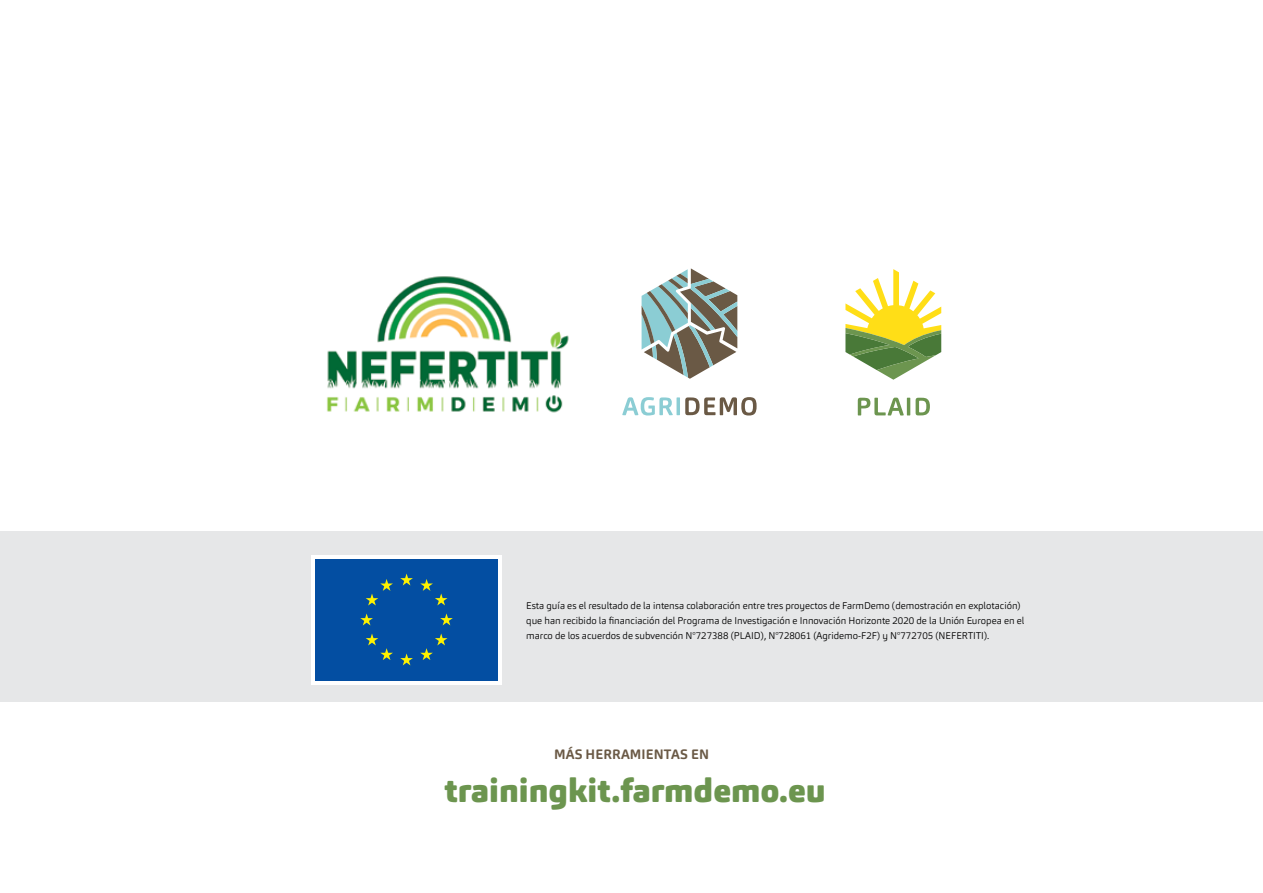
<style>
.page{position:relative;width:1263px;height:893px;background:#fff}
.page>*{position:absolute;margin:0;border:0;box-sizing:border-box;transform-origin:0 0}
.t1{font:900 33px "Carnas";color:#6c954f}
.t2{font:700 13.5px "Carnas";letter-spacing:.01em;color:#6a5945}
.t3{font:300 9.75px/15px "Carnas";color:#000}
</style>
<div class="page">
<div style="left:0;top:531px;width:1263px;height:171px;background:#e6e7e8"></div>
<div style="left:311px;top:555px;width:191px;height:130px;background:#fff"></div>
<div style="left:315px;top:559px;width:183px;height:122px;background:#034ea2"></div>
<svg style="left:400px;top:573px;width:13px;height:12px"></svg>
<svg style="left:366px;top:579px;width:27px;height:26px"></svg>
<svg style="left:360px;top:613px;width:13px;height:12px"></svg>
<svg style="left:366px;top:634px;width:27px;height:26px"></svg>
<svg style="left:400px;top:653px;width:13px;height:12px"></svg>
<svg style="left:420px;top:633px;width:27px;height:27px"></svg>
<svg style="left:440px;top:613px;width:13px;height:12px"></svg>
<svg style="left:420px;top:579px;width:27px;height:26px"></svg>
<img style="left:327px;top:276px;width:242px;height:137px">
<svg style="left:642px;top:268px;width:95px;height:111px"></svg>
<svg style="left:622px;top:397px;width:135px;height:18px"></svg>
<svg style="left:858px;top:398px;width:72px;height:17px"></svg>
<svg style="left:845px;top:269px;width:96px;height:111px"></svg>
<p class="t3" style="left:526px;top:598px;width:500px">Esta guía es el resultado de la intensa colaboración entre tres proyectos de FarmDemo (demostración en explotación) que han recibido la financiación del Programa de Investigación e Innovación Horizonte 2020 de la Unión Europea en el marco de los acuerdos de subvención N°727388 (PLAID), N°728061 (Agridemo-F2F) y N°772705 (NEFERTITI).</p>
<h2 class="t2" style="left:554px;top:746px;width:156px">MÁS HERRAMIENTAS EN</h2>
<h1 class="t1" style="left:444px;top:769px;width:383px">trainingkit.farmdemo.eu</h1>
</div>
